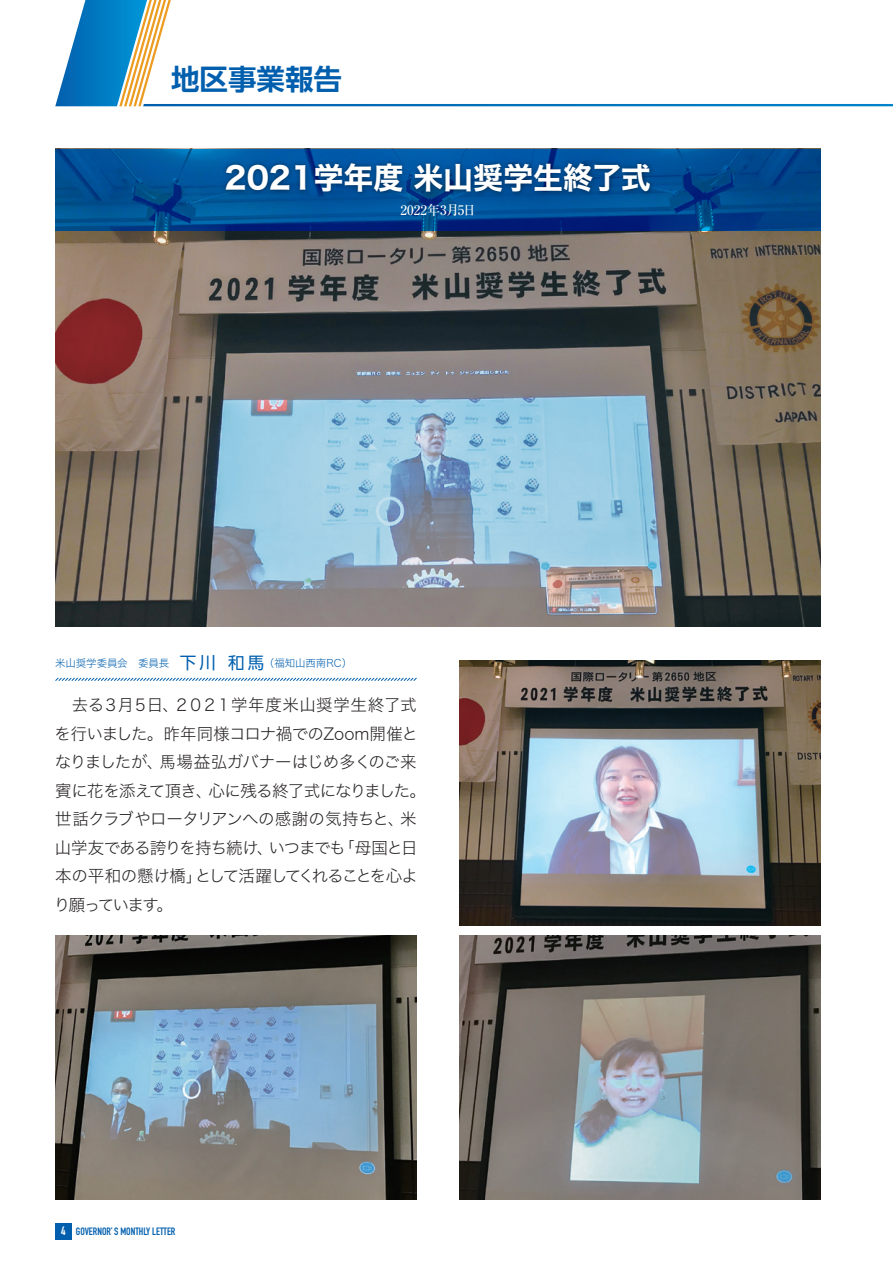
<style>
.page{position:relative;width:893px;height:1263px;background:#fff}
.page>*{position:absolute;margin:0;border:0;box-sizing:border-box;transform-origin:0 0}
.t1{font:30px "Hiragino Sans W7";color:#fff}
.t2{font:700 28.5px "UD Shin Go Pr 6 N De";color:#015fae}
.t3{font:16.5px/28.5px "Hira Kaku Pro N W2";letter-spacing:-.04em;color:#231f20}
.t4{font:500 13.2px "Ryumin Pro";color:#fff}
.t5{font:10.5px "Hira Kaku Pro N W2";letter-spacing:-.02em;color:#015fae}
.t6{font:700 10.5px "DIN Condensed";color:#015fae}
.s1{font-family:"UD Shin Go Pr 6 N";font-size:16.5px}
.s2{font-size:12px;color:#fff}
</style>
<div class="page">
<img style="left:55px;top:231px;width:766px;height:395px">
<img style="left:55px;top:935px;width:362px;height:264px">
<img style="left:459px;top:935px;width:362px;height:264px">
<img style="left:459px;top:661px;width:362px;height:264px">
<svg style="left:55px;top:0;width:838px;height:106px"></svg>
<svg style="left:55px;top:149px;width:766px;height:82px;background:#004890"></svg>
<img style="left:217px;top:156px;width:441px;height:55px">
<svg style="left:55px;top:677px;width:362px;height:4px"></svg>
<div style="left:55px;top:1223px;width:16px;height:16px;background:#015fae"></div>
<h2 class="t2" style="left:171px;top:56px;width:173px">地区事業報告</h2>
<h1 class="t1" style="left:224px;top:155px;width:428px">2021学年度 米山奨学生終了式</h1>
<p class="t4" style="left:401px;top:200px;width:77px">2022年3月5日</p>
<p class="t5" style="left:55px;top:653px;width:298px">米山奨学委員会　委員長　<span class="s1">下川 和馬</span>（福知山西南RC）</p>
<p class="t3" style="left:54px;top:690px;width:374px;text-indent:18px">去る３月５日、２０２１学年度米山奨学生終了式を行いました。昨年同様コロナ禍でのZoom開催となりましたが、馬場益弘ガバナーはじめ多くのご来賓に花を添えて頂き、心に残る終了式になりました。世話クラブやロータリアンへの感謝の気持ちと、米山学友である誇りを持ち続け、いつまでも「母国と日本の平和の懸け橋」として活躍してくれることを心より願っています。</p>
<p class="t6" style="left:61px;top:1224px;width:116px"><span class="s2">4</span> GOVERNOR’ S MONTHLY LETTER</p>
</div>
